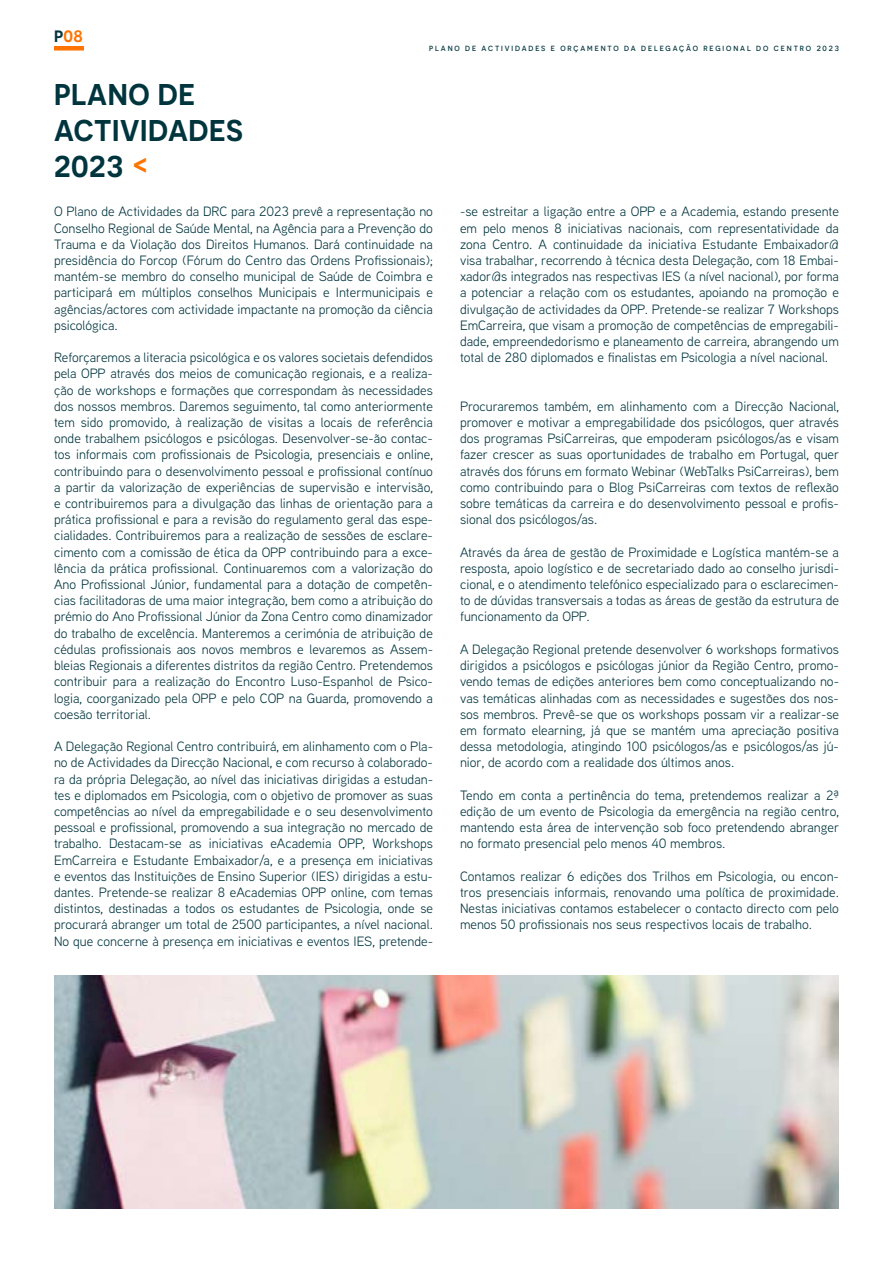
<style>
.page{position:relative;width:893px;height:1263px;background:#fff}
.page>*{position:absolute;margin:0;border:0;box-sizing:border-box;transform-origin:0 0}
.t1{font:600 30px/36px "Novecentosans";letter-spacing:.02em;color:#00353e}
.t2{font:600 16.5px "Novecentosans";color:#ff7300}
.t3{font:13.5px/16.2px "Aaux Next";color:#00353e;text-align:justify}
.t4{font:500 7.5px "Novecentosans";letter-spacing:.25em;color:#00353e}
.s1{color:#00353e}
.s2{color:#ff7300}
</style>
<div class="page">
<div style="left:54px;top:46px;width:30px;height:5px;background:#ff7300"></div>
<img style="left:54px;top:975px;width:785px;height:234px">
<p class="t2" style="left:54px;top:26px;width:30px"><span class="s1">P</span>08</p>
<h1 class="t1" style="left:54px;top:76px;width:190px">PLANO DE<br>ACTIVIDADES<br>2023 <span class="s2">&lt;</span></h1>
<p class="t4" style="left:429px;top:44px;width:411px">PLANO DE ACTIVIDADES E ORÇAMENTO DA DELEGAÇÃO REGIONAL DO CENTRO 2023</p>
<p class="t3" style="left:54px;top:203px;width:380px">O Plano de Actividades da DRC para 2023 prevê a representação no Conselho Regional de Saúde Mental, na Agência para a Prevenção do Trauma e da Violação dos Direitos Humanos. Dará continuidade na presidência do Forcop (Fórum do Centro das Ordens Profissionais); mantém-se membro do conselho municipal de Saúde de Coimbra e participará em múltiplos conselhos Municipais e Intermunicipais e agências/actores com actividade impactante na promoção da ciência psicológica.</p>
<p class="t3" style="left:54px;top:349px;width:381px">Reforçaremos a literacia psicológica e os valores societais defendidos pela OPP através dos meios de comunicação regionais, e a realiza&shy;ção de workshops e formações que correspondam às necessidades dos nossos membros. Daremos seguimento, tal como anteriormente tem sido promovido, à realização de visitas a locais de referência onde trabalhem psicólogos e psicólogas. Desenvolver-se-ão contac&shy;tos informais com profissionais de Psicologia, presenciais e online, contribuindo para o desenvolvimento pessoal e profissional contínuo a partir da valorização de experiências de supervisão e intervisão, e contribuiremos para a divulgação das linhas de orientação para a prática profissional e para a revisão do regulamento geral das espe&shy;cialidades. Contribuiremos para a realização de sessões de esclare&shy;cimento com a comissão de ética da OPP contribuindo para a exce&shy;lência da prática profissional. Continuaremos com a valorização do Ano Profissional Júnior, fundamental para a dotação de competên&shy;cias facilitadoras de uma maior integração, bem como a atribuição do prémio do Ano Profissional Júnior da Zona Centro como dinamizador do trabalho de excelência. Manteremos a cerimónia de atribuição de cédulas profissionais aos novos membros e levaremos as Assem&shy;bleias Regionais a diferentes distritos da região Centro. Pretendemos contribuir para a realização do Encontro Luso-Espanhol de Psico&shy;logia, coorganizado pela OPP e pelo COP na Guarda, promovendo a coesão territorial.</p>
<p class="t3" style="left:54px;top:738px;width:380px">A Delegação Regional Centro contribuirá, em alinhamento com o Pla&shy;no de Actividades da Direcção Nacional, e com recurso à colaborado&shy;ra da própria Delegação, ao nível das iniciativas dirigidas a estudan&shy;tes e diplomados em Psicologia, com o objetivo de promover as suas competências ao nível da empregabilidade e o seu desenvolvimento pessoal e profissional, promovendo a sua integração no mercado de trabalho. Destacam-se as iniciativas eAcademia OPP, Workshops EmCarreira e Estudante Embaixador/a, e a presença em iniciativas e eventos das Instituições de Ensino Superior (IES) dirigidas a estu&shy;dantes. Pretende-se realizar 8 eAcademias OPP online, com temas distintos, destinadas a todos os estudantes de Psicologia, onde se procurará abranger um total de 2500 participantes, a nível nacional.<br>No que concerne à presença em iniciativas e eventos IES, pretende-</p>
<p class="t3" style="left:460px;top:203px;width:380px">-se estreitar a ligação entre a OPP e a Academia, estando presente em pelo menos 8 iniciativas nacionais, com representatividade da zona Centro. A continuidade da iniciativa Estudante Embaixador@ visa trabalhar, recorrendo à técnica desta Delegação, com 18 Embai&shy;xador@s integrados nas respectivas IES (a nível nacional), por forma a potenciar a relação com os estudantes, apoiando na promoção e divulgação de actividades da OPP. Pretende-se realizar 7 Workshops EmCarreira, que visam a promoção de competências de empregabili&shy;dade, empreendedorismo e planeamento de carreira, abrangendo um total de 280 diplomados e finalistas em Psicologia a nível nacional.</p>
<p class="t3" style="left:460px;top:398px;width:381px">Procuraremos também, em alinhamento com a Direcção Nacional, promover e motivar a empregabilidade dos psicólogos, quer através dos programas PsiCarreiras, que empoderam psicólogos/as e visam fazer crescer as suas oportunidades de trabalho em Portugal, quer através dos fóruns em formato Webinar (WebTalks PsiCarreiras), bem como contribuindo para o Blog PsiCarreiras com textos de reflexão sobre temáticas da carreira e do desenvolvimento pessoal e profis&shy;sional dos psicólogos/as.</p>
<p class="t3" style="left:460px;top:543px;width:381px">Através da área de gestão de Proximidade e Logística mantém-se a resposta, apoio logístico e de secretariado dado ao conselho jurisdi&shy;cional, e o atendimento telefónico especializado para o esclarecimen&shy;to de dúvidas transversais a todas as áreas de gestão da estrutura de funcionamento da OPP.</p>
<p class="t3" style="left:460px;top:641px;width:380px">A Delegação Regional pretende desenvolver 6 workshops formativos dirigidos a psicólogos e psicólogas júnior da Região Centro, promo&shy;vendo temas de edições anteriores bem como conceptualizando no&shy;vas temáticas alinhadas com as necessidades e sugestões dos nos&shy;sos membros. Prevê-se que os workshops possam vir a realizar-se em formato elearning, já que se mantém uma apreciação positiva dessa metodologia, atingindo 100 psicólogos/as e psicólogos/as jú&shy;nior, de acordo com a realidade dos últimos anos.</p>
<p class="t3" style="left:460px;top:786px;width:381px">Tendo em conta a pertinência do tema, pretendemos realizar a 2ª edição de um evento de Psicologia da emergência na região centro, mantendo esta área de intervenção sob foco pretendendo abranger no formato presencial pelo menos 40 membros.</p>
<p class="t3" style="left:460px;top:867px;width:380px">Contamos realizar 6 edições dos Trilhos em Psicologia, ou encon&shy;tros presenciais informais, renovando uma política de proximidade.<br>Nestas iniciativas contamos estabelecer o contacto directo com pelo menos 50 profissionais nos seus respectivos locais de trabalho.</p>
</div>
